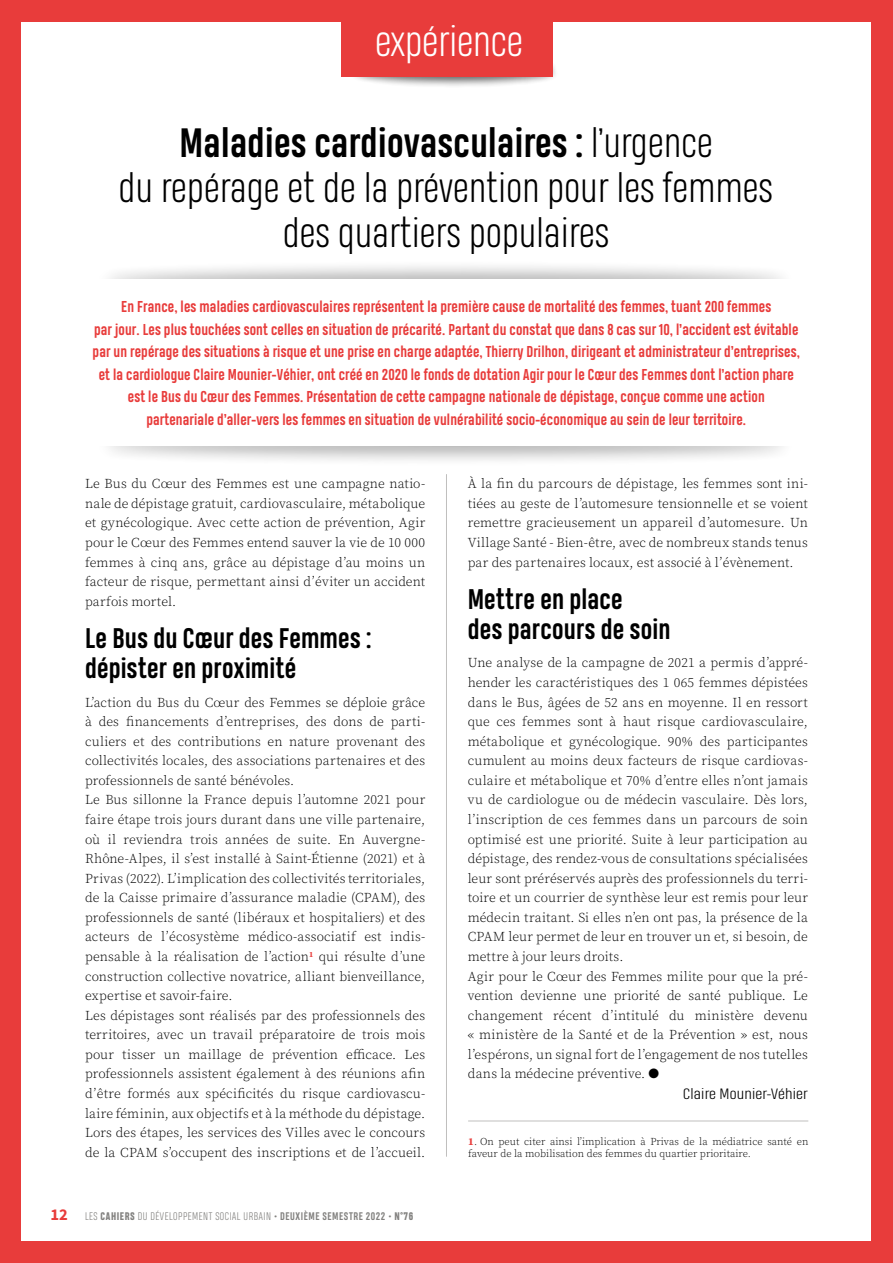
<style>
.page{position:relative;width:893px;height:1263px;background:#fff}
.page>*{position:absolute;margin:0;border:0;box-sizing:border-box;transform-origin:0 0}
.t1{font:300 40.5px "Heading Pro";color:#fff}
.t2{font:300 39px/44.8px "Heading Pro";letter-spacing:.01em;color:#000;text-align:center}
._0_TITRE-18{font:700 27px/30px "Heading Pro";letter-spacing:.005em;color:#000}
.chapot-rouge{font:700 15px/22.5px "Heading Pro";letter-spacing:.01em;color:#e83c3b;text-align:center}
.signatures{font:300 14.25px "Heading Pro";letter-spacing:.01em;color:#000;scale:1.2 1}
._1B_txt-serif-9_5-li{font:13.5px/19.5px "Source Serif Variable";letter-spacing:.01em;color:#000;text-align:justify}
.note_bas_de_page{font:10.5px/12px "Source Serif Variable";color:#000}
.t3{font:300 10.5px "Heading Pro";letter-spacing:.05em;color:#82817f}
.s1{font-weight:700}
.s2{font-family:"Source Sans Variable";font-weight:400;font-size:16.5px;color:#e83c3b}
.s3{font-weight:800}
.s4{color:#e83c3b}
</style>
<div class="page">
<div style="left:348px;top:54px;width:211px;height:34px;background:#000;opacity:.75"></div>
<div style="left:0;top:1242px;width:893px;height:21px;background:#e83c3b"></div>
<div style="left:0;top:0;width:893px;height:21px;background:#e83c3b"></div>
<div style="left:0;top:0;width:21px;height:1263px;background:#e83c3b"></div>
<div style="left:872px;top:0;width:21px;height:1263px;background:#e83c3b"></div>
<div style="left:341px;top:0;width:212px;height:77px;background:#e83c3b"></div>
<div style="left:94px;top:422px;width:704px;height:45px;background:#000;opacity:.75"></div>
<div style="left:94px;top:259px;width:704px;height:45px;background:#000;opacity:.75"></div>
<hr style="left:446px;top:474px;width:1px;height:683px;background:#c0bfbe">
<hr style="left:468px;top:1120px;width:340px;height:1px;background:#c0bfbe">
<div style="left:85px;top:280px;width:723px;height:166px;background:#fff"></div>
<h1 class="t1" style="left:375px;top:18px;width:149px">expérience</h1>
<p class="t2" style="left:119px;top:122px;width:656px"><span class="s1">Maladies cardiovasculaires :</span> l’urgence<br>du repérage et de la prévention pour les femmes des quartiers populaires</p>
<p class="chapot-rouge" style="left:93px;top:296px;width:709px">En France, les maladies cardiovasculaires représentent la première cause de mortalité des femmes, tuant 200 femmes<br>par jour. Les plus touchées sont celles en situation de précarité. Partant du constat que dans 8 cas sur 10, l’accident est évitable par un repérage des situations à risque et une prise en charge adaptée, Thierry Drilhon, dirigeant et administrateur d’entreprises, et la cardiologue Claire Mounier-Véhier, ont créé en 2020 le fonds de dotation Agir pour le Cœur des Femmes dont l’action phare est le Bus du Cœur des Femmes. Présentation de cette campagne nationale de dépistage, conçue comme une action partenariale d’aller-vers les femmes en situation de vulnérabilité socio-économique au sein de leur territoire.</p>
<p class="_1B_txt-serif-9_5-li" style="left:85px;top:474px;width:342px">Le Bus du Cœur des Femmes est une campagne natio&shy;nale de dépistage gratuit, cardiovasculaire, métabolique et gynécologique. Avec cette action de prévention, Agir pour le Cœur des Femmes entend sauver la vie de 10 000 femmes à cinq ans, grâce au dépistage d’au moins un facteur de risque, permettant ainsi d’éviter un accident parfois mortel.</p>
<p class="_0_TITRE-18" style="left:85px;top:624px;width:288px">Le Bus du Cœur des Femmes : dépister en proximité</p>
<p class="_1B_txt-serif-9_5-li" style="left:85px;top:692px;width:342px">L’action du Bus du Cœur des Femmes se déploie grâce à des financements d’entreprises, des dons de parti&shy;culiers et des contributions en nature provenant des collectivités locales, des associations partenaires et des professionnels de santé bénévoles.</p>
<p class="_1B_txt-serif-9_5-li" style="left:85px;top:790px;width:342px">Le Bus sillonne la France depuis l’automne 2021 pour faire étape trois jours durant dans une ville partenaire, où il reviendra trois années de suite. En Auvergne-Rhône-Alpes, il s’est installé à Saint-Étienne (2021) et à Privas (2022). L’implication des collectivités territoriales, de la Caisse primaire d’assurance maladie (CPAM), des professionnels de santé (libéraux et hospitaliers) et des acteurs de l’écosystème médico-associatif est indis&shy;pensable à la réalisation de l’action<sup>1</sup> qui résulte d’une construction collective novatrice, alliant bienveillance, expertise et savoir-faire.</p>
<p class="_1B_txt-serif-9_5-li" style="left:85px;top:1005px;width:342px">Les dépistages sont réalisés par des professionnels des territoires, avec un travail préparatoire de trois mois pour tisser un maillage de prévention efficace. Les professionnels assistent également à des réunions afin d’être formés aux spécificités du risque cardiovascu&shy;laire féminin, aux objectifs et à la méthode du dépistage.</p>
<p class="_1B_txt-serif-9_5-li" style="left:85px;top:1123px;width:342px">Lors des étapes, les services des Villes avec le concours de la CPAM s’occupent des inscriptions et de l’accueil.</p>
<p class="t3" style="left:51px;top:1211px;width:364px"><span class="s2">12</span> LES <span class="s3">CAHIERS</span> DU DÉVELOPPEMENT SOCIAL URBAIN • <span class="s1">DEUXIÈME SEMESTRE 2022</span> • <span class="s3">N°76</span></p>
<p class="_1B_txt-serif-9_5-li" style="left:468px;top:474px;width:342px">À la fin du parcours de dépistage, les femmes sont ini&shy;tiées au geste de l’automesure tensionnelle et se voient remettre gracieusement un appareil d’automesure. Un Village Santé - Bien-être, avec de nombreux stands tenus par des partenaires locaux, est associé à l’évènement.</p>
<p class="_0_TITRE-18" style="left:468px;top:585px;width:204px">Mettre en place<br>des parcours de soin</p>
<p class="_1B_txt-serif-9_5-li" style="left:468px;top:653px;width:342px">Une analyse de la campagne de 2021 a permis d’appré&shy;hender les caractéristiques des 1 065 femmes dépistées dans le Bus, âgées de 52 ans en moyenne. Il en ressort que ces femmes sont à haut risque cardiovasculaire, métabolique et gynécologique. 90% des participantes cumulent au moins deux facteurs de risque cardiovas&shy;culaire et métabolique et 70% d’entre elles n’ont jamais vu de cardiologue ou de médecin vasculaire. Dès lors, l’inscription de ces femmes dans un parcours de soin optimisé est une priorité. Suite à leur participation au dépistage, des rendez-vous de consultations spécialisées leur sont préréservés auprès des professionnels du terri&shy;toire et un courrier de synthèse leur est remis pour leur médecin traitant. Si elles n’en ont pas, la présence de la CPAM leur permet de leur en trouver un et, si besoin, de mettre à jour leurs droits.</p>
<p class="_1B_txt-serif-9_5-li" style="left:468px;top:966px;width:342px">Agir pour le Cœur des Femmes milite pour que la pré&shy;vention devienne une priorité de santé publique. Le changement récent d’intitulé du ministère devenu « ministère de la Santé et de la Prévention » est, nous l’espérons, un signal fort de l’engagement de nos tutelles dans la médecine préventive. ●</p>
<p class="signatures" style="left:683px;top:1085px;width:105px">Claire Mounier-Véhier</p>
<p class="note_bas_de_page" style="left:468px;top:1135px;width:342px"><span class="s4">1</span>. On peut citer ainsi l’implication à Privas de la médiatrice santé en faveur de la mobilisation des femmes du quartier prioritaire.</p>
</div>
